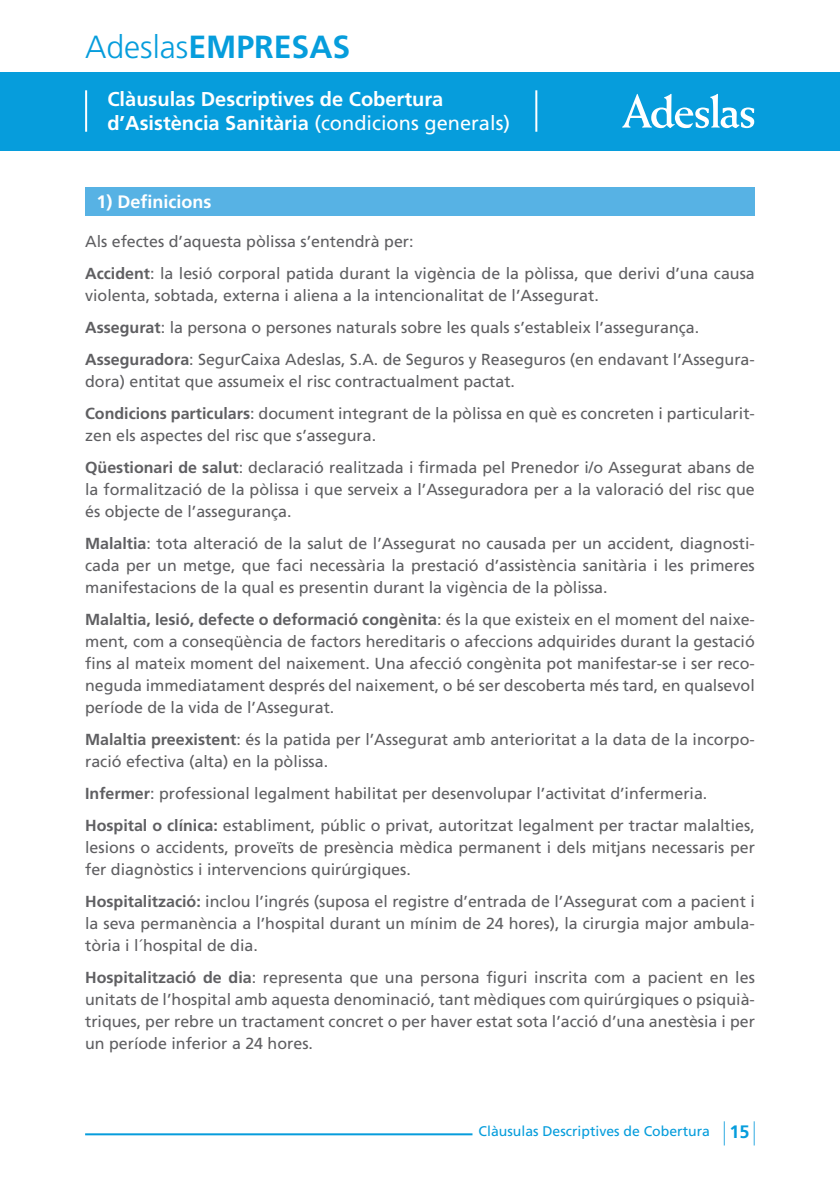
<style>
.page{position:relative;width:840px;height:1191px;background:#fff}
.page>*{position:absolute;margin:0;border:0;box-sizing:border-box;transform-origin:0 0}
.t1{font:700 32px "Frutiger";color:#069ddc}
.t2{font:700 20px/24px "Frutiger";color:#fff}
.t3{font:700 18px "Frutiger";color:#fff}
.t4{font:16px/22px "Frutiger";color:#5f5f62}
.t5{font:14px "Frutiger";color:#069ddc}
.s1{font-weight:300}
.s2{font-weight:400}
.s3{font-weight:700}
.s4{font-weight:700;font-size:18px}
</style>
<div class="page">
<div style="left:0;top:72px;width:839px;height:78px;background:#069ddc"></div>
<svg style="left:622px;top:94px;width:131px;height:34px"></svg>
<hr style="left:85px;top:90px;width:2px;height:42px;background:#fff">
<hr style="left:535px;top:90px;width:2px;height:42px;background:#fff">
<hr style="left:85px;top:1133px;width:387px;height:2px;background:#069ddc">
<svg style="left:723px;top:1121px;width:1px;height:24px"></svg>
<svg style="left:753px;top:1121px;width:1px;height:24px"></svg>
<div style="left:85px;top:187px;width:669px;height:28px;background:#57b2e4"></div>
<h1 class="t1" style="left:85px;top:28px;width:266px"><span class="s1">Adeslas</span>EMPRESAS</h1>
<p class="t2" style="left:107px;top:87px;width:404px">Clàusulas Descriptives de Cobertura d’Asistència Sanitària <span class="s2">(condicions generals)</span></p>
<p class="t3" style="left:96px;top:191px;width:117px">1) Definicions</p>
<p class="t4" style="left:85px;top:226px;width:670px;line-height:32px">Als efectes d’aquesta pòlissa s’entendrà per:<br><span class="s3">Accident</span>: la lesió corporal patida durant la vigència de la pòlissa, que derivi d’una causa</p>
<p class="t4" style="left:85px;top:280px;width:670px;line-height:32px">violenta, sobtada, externa i aliena a la intencionalitat de l’Assegurat.<br><span class="s3">Assegurat</span>: la persona o persones naturals sobre les quals s’estableix l’assegurança.<br><span class="s3">Asseguradora</span>: SegurCaixa Adeslas, S.A. de Seguros y Reaseguros (en endavant l’Assegura-</p>
<p class="t4" style="left:85px;top:365px;width:671px;line-height:32px">dora) entitat que assumeix el risc contractualment pactat.<br><span class="s3">Condicions particulars</span>: document integrant de la pòlissa en què es concreten i particularit-</p>
<p class="t4" style="left:85px;top:419px;width:670px;line-height:32px">zen els aspectes del risc que s’assegura.<br><span class="s3">Qüestionari de salut</span>: declaració realitzada i firmada pel Prenedor i/o Assegurat abans de</p>
<p class="t4" style="left:85px;top:478px;width:670px">la formalització de la pòlissa i que serveix a l’Asseguradora per a la valoració del risc que és objecte de l’assegurança.</p>
<p class="t4" style="left:85px;top:532px;width:671px;text-align:justify"><span class="s3">Malaltia</span>: tota alteració de la salut de l’Assegurat no causada per un accident, diagnosti&shy;cada per un metge, que faci necessària la prestació d’assistència sanitària i les primeres manifestacions de la qual es presentin durant la vigència de la pòlissa.</p>
<p class="t4" style="left:85px;top:608px;width:671px;text-align:justify"><span class="s3">Malaltia, lesió, defecte o deformació congènita</span>: és la que existeix en el moment del naixe&shy;ment, com a conseqüència de factors hereditaris o afeccions adquirides durant la gestació fins al mateix moment del naixement. Una afecció congènita pot manifestar-se i ser reco&shy;neguda immediatament després del naixement, o bé ser descoberta més tard, en qualsevol període de la vida de l’Assegurat.</p>
<p class="t4" style="left:85px;top:728px;width:670px"><span class="s3">Malaltia preexistent</span>: és la patida per l’Assegurat amb anterioritat a la data de la incorpo&shy;ració efectiva (alta) en la pòlissa.</p>
<p class="t4" style="left:85px;top:777px;width:670px;line-height:32px"><span class="s3">Infermer</span>: professional legalment habilitat per desenvolupar l’activitat d’infermeria.<br><span class="s3">Hospital o clínica:</span> establiment, públic o privat, autoritzat legalment per tractar malalties,</p>
<p class="t4" style="left:85px;top:836px;width:671px">lesions o accidents, proveïts de presència mèdica permanent i dels mitjans necessaris per fer diagnòstics i intervencions quirúrgiques.</p>
<p class="t4" style="left:85px;top:890px;width:670px;text-align:justify"><span class="s3">Hospitalització:</span> inclou l’ingrés (suposa el registre d’entrada de l’Assegurat com a pacient i la seva permanència a l’hospital durant un mínim de 24 hores), la cirurgia major ambula&shy;tòria i l´hospital de dia.</p>
<p class="t4" style="left:85px;top:966px;width:671px;text-align:justify"><span class="s3">Hospitalització de dia</span>: representa que una persona figuri inscrita com a pacient en les unitats de l’hospital amb aquesta denominació, tant mèdiques com quirúrgiques o psiquià&shy;triques, per rebre un tractament concret o per haver estat sota l’acció d’una anestèsia i per un període inferior a 24 hores.</p>
<p class="t5" style="left:478px;top:1123px;width:272px">Clàusulas Descriptives de Cobertura <span class="s4">15</span></p>
</div>
